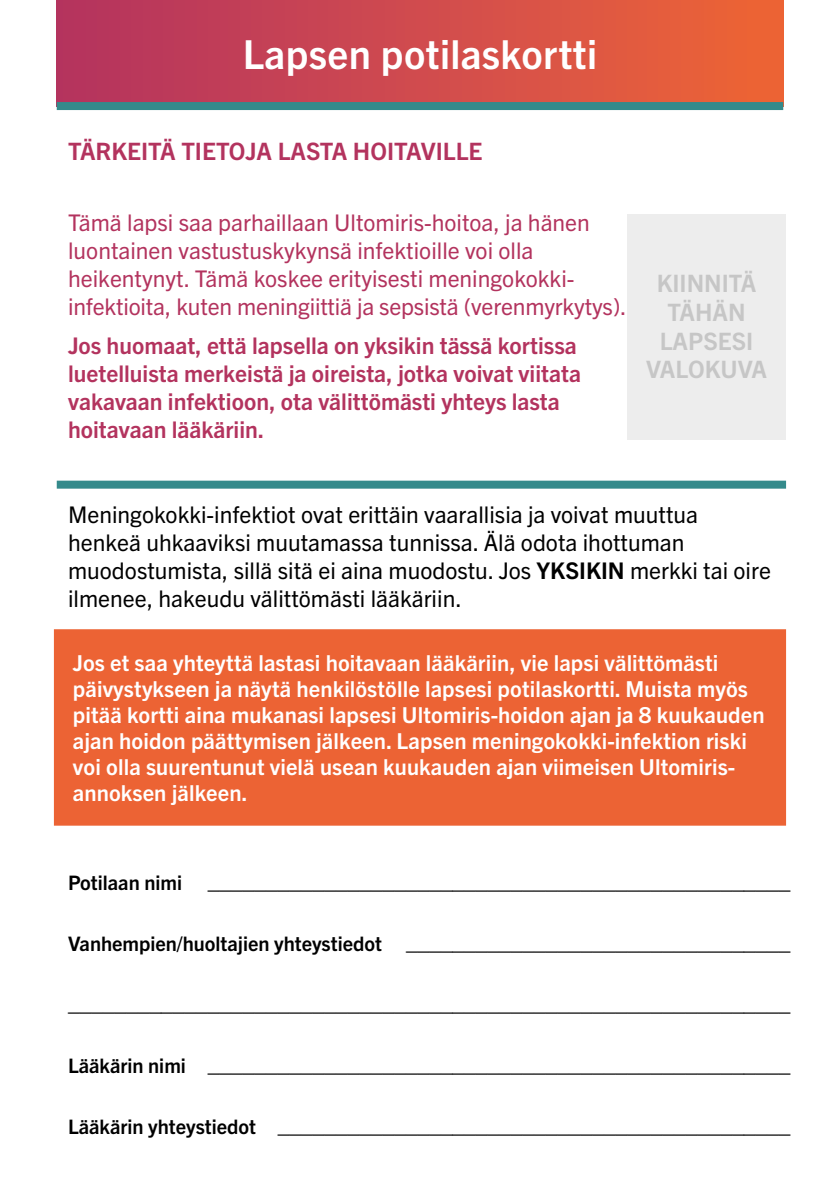
<style>
.page{position:relative;width:840px;height:1191px;background:#fff}
.page>*{position:absolute;margin:0;border:0;box-sizing:border-box;transform-origin:0 0}
.t1{font:700 40px "Trade Gothic Next LT Pro";letter-spacing:.01em;color:#fff}
.t2{font:700 24px "Trade Gothic Next LT Pro";color:#b3335e}
.t3{font:700 24px/28.8px "Trade Gothic Next LT Pro";color:#c6c6c6;text-align:center}
.t4{font:23px/28px "Trade Gothic Next LT Pro";color:#000}
.t5{font:23px/28px "Trade Gothic Next LT Pro";color:#b3335e}
.t6{font:700 23px/28px "Trade Gothic Next LT Pro";color:#b3335e}
.t7{font:700 22px/26px "Trade Gothic Next LT Pro";letter-spacing:.005em;color:#fff}
.t8{font:700 20px "Trade Gothic Next LT Pro";color:#000}
.s1{font-weight:700}
</style>
<div class="page">
<div style="left:55px;top:630px;width:729px;height:194px;background:#ec6334"></div>
<div style="left:54px;top:629px;width:731px;height:196px;border:2px solid #ec6334"></div>
<div style="left:61px;top:480px;width:720px;height:8px;background:#348a8b"></div>
<div style="left:626px;top:214px;width:159px;height:225px;background:#ededed"></div>
<div style="left:57px;top:0;width:725px;height:106px;background:linear-gradient(to right,#b33261,#ee6536)"></div>
<div style="left:61px;top:102px;width:717px;height:8px;background:#348a8b"></div>
<h1 class="t1" style="left:242px;top:27px;width:356px">Lapsen potilaskortti</h1>
<p class="t2" style="left:68px;top:135px;width:415px">TÄRKEITÄ TIETOJA LASTA HOITAVILLE</p>
<p class="t5" style="left:68px;top:207px;width:560px">Tämä lapsi saa parhaillaan Ultomiris-hoitoa, ja hänen luontainen vastustuskykynsä infektioille voi olla heikentynyt. Tämä koskee erityisesti meningokokki&shy;infektioita, kuten meningiittiä ja sepsistä (verenmyrkytys).</p>
<p class="t6" style="left:68px;top:330px;width:514px">Jos huomaat, että lapsella on yksikin tässä kortissa luetelluista merkeistä ja oireista, jotka voivat viitata vakavaan infektioon, ota välittömästi yhteys lasta hoitavaan lääkäriin.</p>
<p class="t3" style="left:645px;top:267px;width:122px">KIINNITÄ<br>TÄHÄN<br>LAPSESI<br>VALOKUVA</p>
<p class="t4" style="left:68px;top:498px;width:704px">Meningokokki-infektiot ovat erittäin vaarallisia ja voivat muuttua henkeä uhkaaviksi muutamassa tunnissa. Älä odota ihottuman muodostumista, sillä sitä ei aina muodostu. Jos <span class="s1">YKSIKIN</span> merkki tai oire ilmenee, hakeudu välittömästi lääkäriin.</p>
<p class="t7" style="left:73px;top:648px;width:692px">Jos et saa yhteyttä lastasi hoitavaan lääkäriin, vie lapsi välittömästi päivystykseen ja näytä henkilöstölle lapsesi potilaskortti. Muista myös pitää kortti aina mukanasi lapsesi Ultomiris-hoidon ajan ja 8 kuukauden ajan hoidon päättymisen jälkeen. Lapsen meningokokki-infektion riski voi olla suurentunut vielä usean kuukauden ajan viimeisen Ultomiris&shy;annoksen jälkeen.</p>
<p class="t8" style="left:68px;top:869px;width:115px">Potilaan nimi</p>
<p class="t8" style="left:208px;top:868px;width:584px">__________________________________________________</p>
<p class="t8" style="left:68px;top:929px;width:723px">Vanhempien/huoltajien yhteystiedot _________________________________</p>
<p class="t8" style="left:68px;top:990px;width:723px">______________________________________________________________</p>
<p class="t8" style="left:68px;top:1051px;width:723px">Lääkärin nimi __________________________________________________</p>
<p class="t8" style="left:68px;top:1112px;width:723px">Lääkärin yhteystiedot ____________________________________________</p>
</div>
